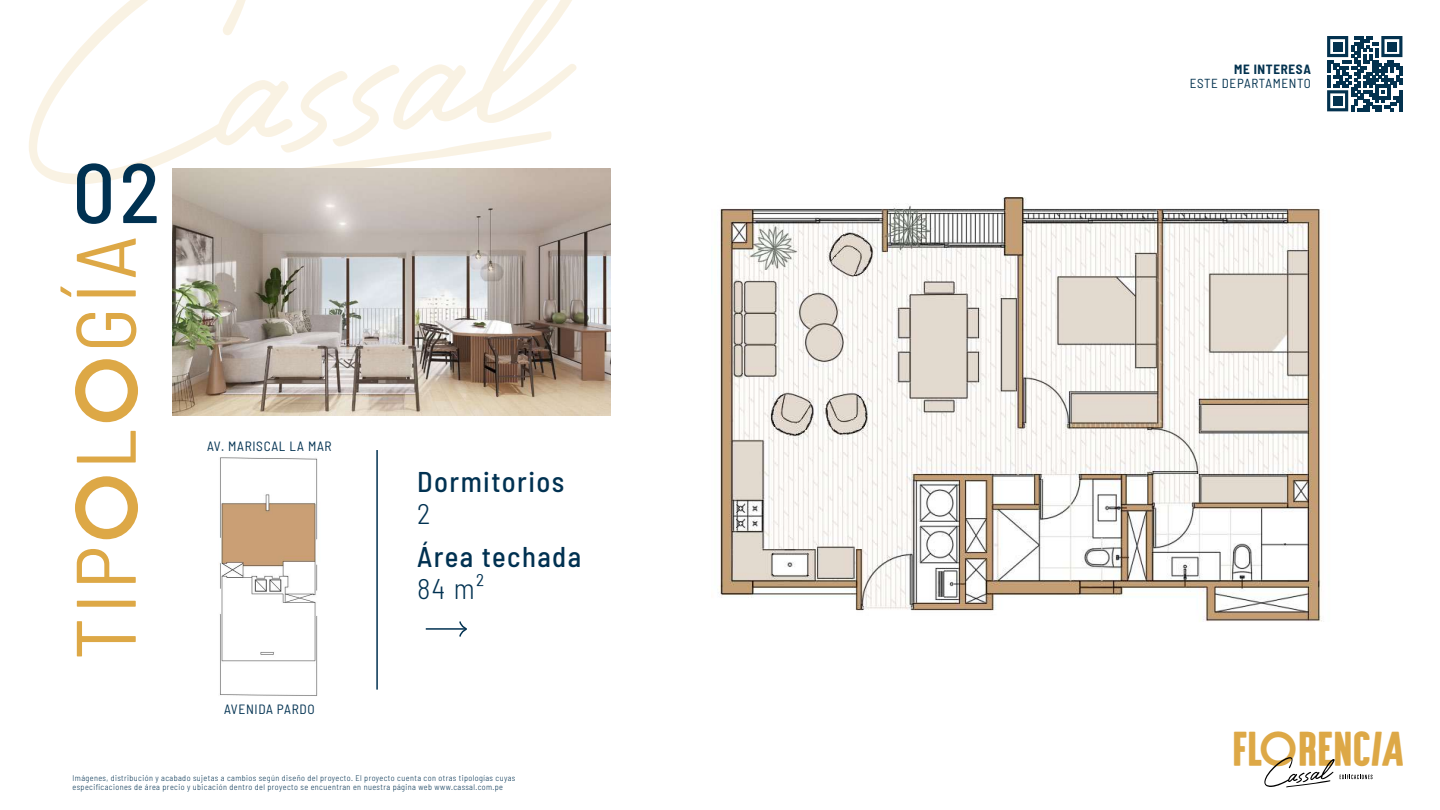
<style>
.page{position:relative;width:1440px;height:810px;background:#fff}
.page>*{position:absolute;margin:0;border:0;box-sizing:border-box;transform-origin:0 0}
.t1{font:semi-condensed 84.15px "Barlow";letter-spacing:.05em;color:#dda846}
.t2{font:500 semi-condensed 84.15px "Barlow";color:#003151}
.t3{font:46.58px "ANTIQUESTORIES Regular";letter-spacing:.025em;color:#dda846}
.t4{font:500 semi-condensed 28.5px "Barlow";letter-spacing:.05em;color:#003151}
.t5{font:300 semi-condensed 28.5px "Barlow";color:#003151}
.t6{font:semi-condensed 13.42px "Barlow";letter-spacing:.05em;color:#003151}
.t7{font:semi-condensed 13.05px "Barlow";letter-spacing:.05em;color:#03324f}
.t8{font:700 semi-condensed 13.05px "Barlow";letter-spacing:.05em;color:#03324f}
.t9{font:300 semi-condensed 8.25px/9.6px "Barlow";letter-spacing:.05em;color:#003151}
.s1{font-family:"ANTIQUESTORIES Regular";font-stretch:normal}
</style>
<div class="page">
<svg style="left:293px;top:0;width:284px;height:168px"></svg>
<svg style="left:29px;top:0;width:264px;height:184px"></svg>
<img style="left:719px;top:197px;width:603px;height:425px">
<hr style="left:376px;top:450px;width:2px;height:240px;background:#003151">
<hr style="left:426px;top:628px;width:40px;height:2px;background:#003151">
<svg style="left:458px;top:621px;width:9px;height:16px"></svg>
<img style="left:172px;top:168px;width:438px;height:248px">
<img style="left:219px;top:457px;width:99px;height:239px">
<svg style="left:1264px;top:757px;width:109px;height:30px"></svg>
<svg style="left:1327px;top:36px;width:76px;height:76px"></svg>
<div style="left:1333px;top:42px;width:9px;height:9px;background:#03324f"></div>
<div style="left:1387px;top:42px;width:9px;height:9px;background:#03324f"></div>
<div style="left:1333px;top:96px;width:9px;height:9px;background:#03324f"></div>
<h1 class="t2" style="left:73px;top:132px;width:89px">02</h1>
<h1 class="t1" style="left:45px;top:660px;width:425px;rotate:-90deg">TIP<span class="s1">O</span>L<span class="s1">O</span>GÍA</h1>
<h3 class="t6" style="left:207px;top:437px;width:126px">AV. MARISCAL LA MAR</h3>
<h3 class="t6" style="left:224px;top:699px;width:92px">AVENIDA PARDO</h3>
<h3 class="t4" style="left:417px;top:461px;width:149px">Dormitorios</h3>
<h3 class="t5" style="left:417px;top:493px;width:15px">2</h3>
<h3 class="t4" style="left:417px;top:537px;width:165px">Área techada</h3>
<h3 class="t5" style="left:417px;top:568px;width:68px">84 m²</h3>
<p class="t9" style="left:73px;top:772px;width:444px">Imágenes, distribución y acabado sujetas a cambios según diseño del proyecto. El proyecto cuenta con otras tipologías cuyas especificaciones de área precio y ubicación dentro del proyecto se encuentran en nuestra página web www.cassal.com.pe</p>
<h3 class="t8" style="left:1234px;top:60px;width:78px">ME INTERESA</h3>
<h3 class="t7" style="left:1190px;top:74px;width:123px">ESTE DEPARTAMENTO</h3>
<h2 class="t3" style="left:1233px;top:724px;width:173px">FLORENCIA</h2>
</div>
